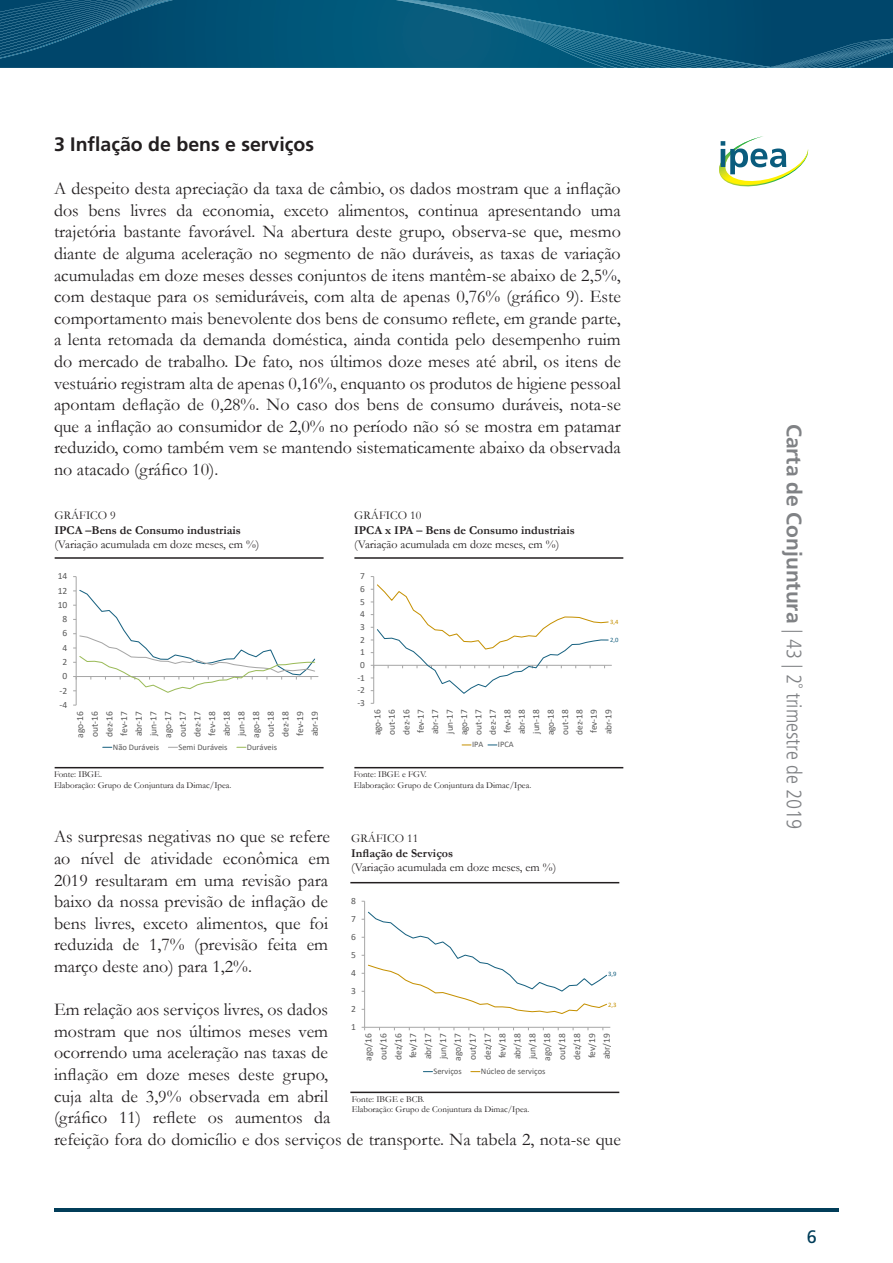
<style>
.page{position:relative;width:893px;height:1263px;background:#fff}
.page>*{position:absolute;margin:0;border:0;box-sizing:border-box;transform-origin:0 0}
.t1{font:condensed 21px "Frutiger 47 Light";color:#808285}
.t2{font:19.5px "Frutiger 65 Bold";color:#231f20}
.t3{font:18px/21.6px "Garamond";color:#231f20;text-align:justify}
.t4{font:18px "Frutiger 55 Roman";color:#013d59}
.t5{font:12px "Garamond";color:#231f20}
.t6{font:700 12px "Garamond";color:#231f20}
.t7{font:9.45px/14.7px "Calibri";color:#595959;text-align:justify}
.t8{font:9px "Garamond";color:#231f20}
.t9{font:8.55px "Calibri";color:#595959}
.t10{font:8.4px "Calibri";color:#595959}
.t11{font:6.6px "Calibri";color:#c59000}
.t12{font:6.6px "Calibri";color:#176180}
.s1{font-family:"Frutiger 65 Bold";font-stretch:normal}
</style>
<div class="page">
<svg style="left:0;top:0;width:893px;height:68px;background:#075578"></svg>
<hr style="left:54px;top:1209px;width:785px;height:3px;background:#013d59">
<img style="left:719px;top:136px;width:90px;height:50px">
<svg style="left:721px;top:141px;width:65px;height:33px"></svg>
<hr style="left:55px;top:767px;width:269px;height:1px;background:#231f20">
<hr style="left:354px;top:767px;width:269px;height:1px;background:#231f20">
<hr style="left:55px;top:557px;width:269px;height:2px;background:#231f20">
<hr style="left:354px;top:557px;width:269px;height:2px;background:#231f20">
<hr style="left:76px;top:577px;width:1px;height:128px;background:#a6a6a6">
<hr style="left:76px;top:676px;width:242px;height:1px;background:#a6a6a6">
<svg style="left:73px;top:589px;width:243px;height:105px"></svg>
<hr style="left:373px;top:576px;width:1px;height:127px;background:#a6a6a6">
<hr style="left:374px;top:665px;width:238px;height:1px;background:#a6a6a6">
<svg style="left:371px;top:583px;width:238px;height:112px"></svg>
<hr style="left:350px;top:1091px;width:269px;height:2px;background:#231f20">
<hr style="left:350px;top:882px;width:269px;height:1px;background:#231f20">
<hr style="left:364px;top:901px;width:1px;height:126px;background:#a6a6a6">
<hr style="left:365px;top:1027px;width:245px;height:1px;background:#a6a6a6">
<svg style="left:362px;top:911px;width:245px;height:103px"></svg>
<p class="t2" style="left:54px;top:133px;width:262px">3 Inflação de bens e serviços</p>
<p class="t3" style="left:54px;top:177px;width:568px">A despeito desta apreciação da taxa de câmbio, os dados mostram que a inflação dos bens livres da economia, exceto alimentos, continua apresentando uma trajetória bastante favorável. Na abertura deste grupo, observa-se que, mesmo diante de alguma aceleração no segmento de não duráveis, as taxas de variação acumuladas em doze meses desses conjuntos de itens mantêm-se abaixo de 2,5%, com destaque para os semiduráveis, com alta de apenas 0,76% (gráfico 9). Este comportamento mais benevolente dos bens de consumo reflete, em grande parte, a lenta retomada da demanda doméstica, ainda contida pelo desempenho ruim do mercado de trabalho. De fato, nos últimos doze meses até abril, os itens de vestuário registram alta de apenas 0,16%, enquanto os produtos de higiene pessoal apontam deflação de 0,28%. No caso dos bens de consumo duráveis, nota-se que a inflação ao consumidor de 2,0% no período não só se mostra em patamar reduzido, como também vem se mantendo sistematicamente abaixo da observada no atacado (gráfico 10).</p>
<p class="t5" style="left:54px;top:507px;width:63px">GRÁFICO 9</p>
<p class="t6" style="left:54px;top:522px;width:188px">IPCA –Bens de Consumo industriais</p>
<p class="t5" style="left:54px;top:536px;width:206px">(Variação acumulada em doze meses, em %)</p>
<p class="t5" style="left:354px;top:507px;width:69px">GRÁFICO 10</p>
<p class="t6" style="left:354px;top:522px;width:222px">IPCA x IPA – Bens de Consumo industriais</p>
<p class="t5" style="left:354px;top:536px;width:206px">(Variação acumulada em doze meses, em %)</p>
<p class="t7" style="left:58px;top:569px;width:11px">14</p>
<p class="t7" style="left:360px;top:568px;width:6px">7</p>
<p class="t7" style="left:58px;top:583px;width:11px">12</p>
<p class="t7" style="left:360px;top:581px;width:6px">6</p>
<p class="t7" style="left:58px;top:597px;width:11px">10</p>
<p class="t7" style="left:360px;top:594px;width:6px">5</p>
<p class="t7" style="left:63px;top:611px;width:6px">8</p>
<p class="t7" style="left:63px;top:626px;width:6px">6</p>
<p class="t7" style="left:63px;top:640px;width:6px">4</p>
<p class="t7" style="left:360px;top:607px;width:6px">4</p>
<p class="t7" style="left:360px;top:619px;width:6px">3</p>
<p class="t7" style="left:360px;top:632px;width:6px">2</p>
<p class="t7" style="left:360px;top:645px;width:6px">1</p>
<p class="t11" style="left:610px;top:617px;width:10px">3,4</p>
<p class="t12" style="left:610px;top:635px;width:10px">2,0</p>
<p class="t7" style="left:63px;top:654px;width:6px">2</p>
<p class="t7" style="left:360px;top:657px;width:6px">0</p>
<p class="t7" style="left:63px;top:668px;width:6px">0</p>
<p class="t7" style="left:357px;top:670px;width:9px">-1</p>
<p class="t7" style="left:60px;top:683px;width:9px">-2</p>
<p class="t7" style="left:357px;top:683px;width:9px">-2</p>
<p class="t7" style="left:60px;top:697px;width:9px">-4</p>
<p class="t7" style="left:72px;top:738px;width:28px;rotate:-90deg">ago-16 out-16 dez-16 fev-17 abr-17 jun-17 ago-17 out-17 dez-17 fev-18 abr-18 jun-18 ago-18 out-18 dez-18 fev-19 abr-19</p>
<p class="t9" style="left:113px;top:741px;width:48px">Não Duráveis</p>
<p class="t9" style="left:178px;top:741px;width:51px">Semi Duráveis</p>
<p class="t9" style="left:247px;top:741px;width:32px">Duráveis</p>
<p class="t7" style="left:357px;top:695px;width:9px">-3</p>
<p class="t7" style="left:370px;top:735px;width:28px;rotate:-90deg">ago-16 out-16 dez-16 fev-17 abr-17 jun-17 ago-17 out-17 dez-17 fev-18 abr-18 jun-18 ago-18 out-18 dez-18 fev-19 abr-19</p>
<p class="t10" style="left:472px;top:739px;width:13px">IPA</p>
<p class="t10" style="left:498px;top:739px;width:17px">IPCA</p>
<p class="t8" style="left:54px;top:768px;width:50px">Fonte: IBGE.</p>
<p class="t8" style="left:54px;top:779px;width:179px">Elaboração: Grupo de Conjuntura da Dimac/Ipea.</p>
<p class="t8" style="left:354px;top:768px;width:75px">Fonte: IBGE e FGV.</p>
<p class="t8" style="left:354px;top:779px;width:179px">Elaboração: Grupo de Conjuntura da Dimac/Ipea.</p>
<p class="t3" style="left:54px;top:825px;width:277px">As surpresas negativas no que se refere ao nível de atividade econômica em 2019 resultaram em uma revisão para baixo da nossa previsão de inflação de bens livres, exceto alimentos, que foi reduzida de 1,7% (previsão feita em março deste ano) para 1,2%.</p>
<p class="t3" style="left:54px;top:998px;width:568px;text-align:left">Em relação aos serviços livres, os dados<br>mostram que nos últimos meses vem<br>ocorrendo uma aceleração nas taxas de<br>inflação em doze meses deste grupo,<br>cuja alta de 3,9% observada em abril<br>(gráfico 11) reflete os aumentos da<br>refeição fora do domicílio e dos serviços de transporte. Na tabela 2, nota-se que</p>
<p class="t5" style="left:351px;top:830px;width:69px">GRÁFICO 11</p>
<p class="t6" style="left:351px;top:845px;width:104px">Inflação de Serviços</p>
<p class="t5" style="left:351px;top:859px;width:206px">(Variação acumulada em doze meses, em %)</p>
<p class="t7" style="left:351px;top:893px;width:6px">8</p>
<p class="t7" style="left:351px;top:911px;width:6px">7</p>
<p class="t7" style="left:351px;top:929px;width:6px">6</p>
<p class="t7" style="left:351px;top:947px;width:6px">5</p>
<p class="t7" style="left:351px;top:965px;width:6px">4</p>
<p class="t12" style="left:608px;top:969px;width:10px">3,9</p>
<p class="t11" style="left:608px;top:1000px;width:10px">2,3</p>
<p class="t7" style="left:351px;top:983px;width:6px">3</p>
<p class="t7" style="left:351px;top:1001px;width:6px">2</p>
<p class="t7" style="left:351px;top:1019px;width:6px">1</p>
<p class="t7" style="left:361px;top:1060px;width:29px;rotate:-90deg">ago/16 out/16 dez/16 fev/17 abr/17 jun/17 ago/17 out/17 dez/17 fev/18 abr/18 jun/18 ago/18 out/18 dez/18 fev/19 abr/19</p>
<p class="t9" style="left:433px;top:1065px;width:30px">Serviços</p>
<p class="t9" style="left:481px;top:1065px;width:66px">Núcleo de serviços</p>
<p class="t8" style="left:352px;top:1092px;width:74px">Fonte: IBGE e BCB.</p>
<p class="t8" style="left:352px;top:1103px;width:179px">Elaboração: Grupo de Conjuntura da Dimac/Ipea.</p>
<p class="t1" style="left:806px;top:424px;width:407px;rotate:90deg"><span class="s1">Carta de Conjuntura</span> | 43 | 2˚ trimestre de 2019</p>
<p class="t4" style="left:807px;top:1226px;width:12px">6</p>
</div>
